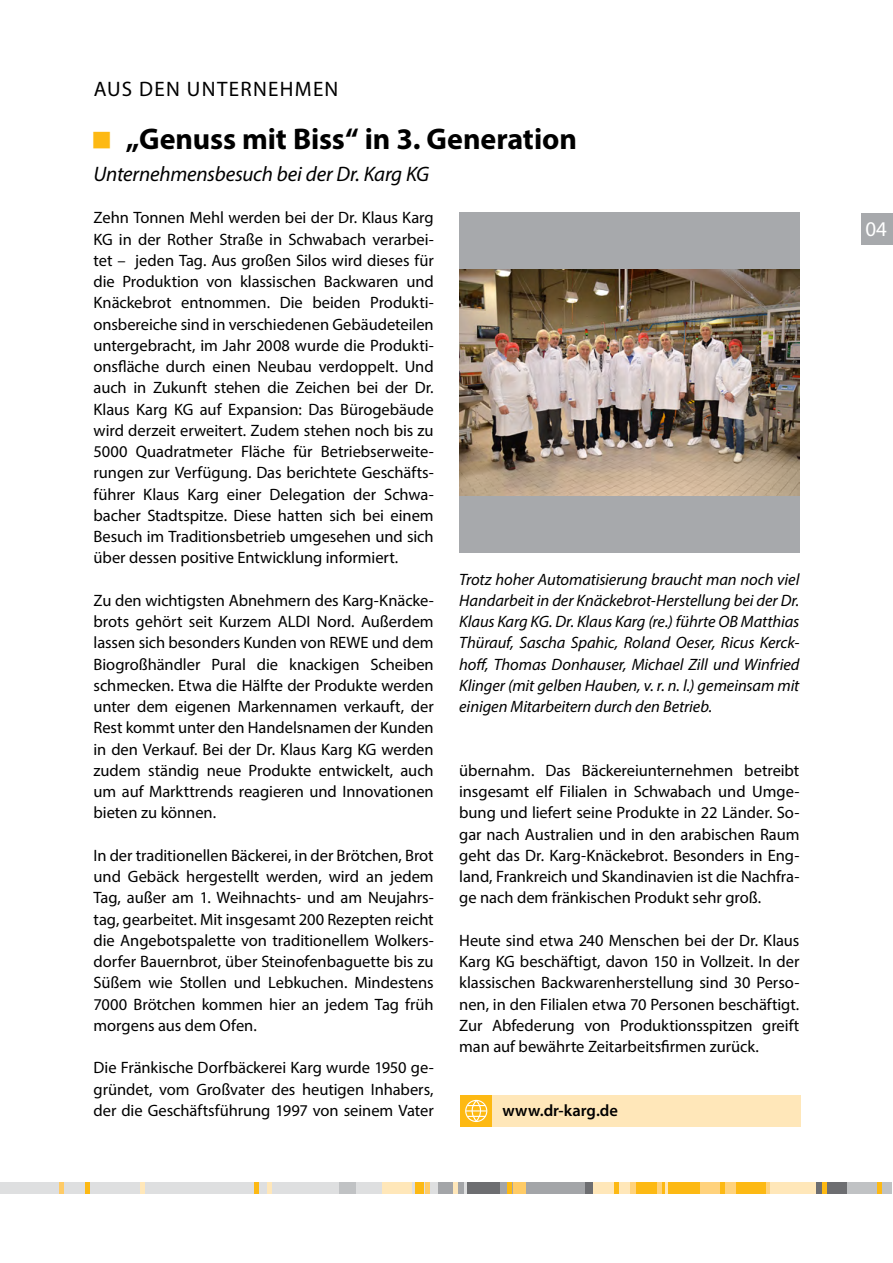
<style>
.page{position:relative;width:893px;height:1263px;background:#fff}
.page>*{position:absolute;margin:0;border:0;box-sizing:border-box;transform-origin:0 0}
.t1{font:700 30px "Myriad Pro";letter-spacing:-.005em;color:#000}
.t2{font:italic 21px "Myriad Pro";letter-spacing:-.01em;color:#000}
.t3{font:21px "Myriad Pro";color:#000}
.t4{font:21px "Myriad Pro";color:#fff}
.t5{font:16.5px/21.3px "Myriad Pro";letter-spacing:-.005em;color:#000;text-align:justify}
.t6{font:italic 16.5px/21.3px "Myriad Pro";letter-spacing:-.005em;color:#000;text-align:justify}
.t7{font:600 16.5px "Myriad Pro";color:#000}
</style>
<div class="page">
<div style="left:0;top:1182px;width:890px;height:11px;background:#6d6e71"></div>
<div style="left:594px;top:1182px;width:222px;height:11px;background:#ffe7b9"></div>
<div style="left:630px;top:1182px;width:140px;height:11px;background:#ffd27c"></div>
<div style="left:0;top:1182px;width:466px;height:11px;background:#dedfe0"></div>
<div style="left:415px;top:1182px;width:8px;height:11px;background:#fdb913"></div>
<div style="left:254px;top:1182px;width:5px;height:11px;background:#fdb913"></div>
<hr style="left:85px;top:1182px;width:4px;height:11px;background:#fdb913">
<hr style="left:615px;top:1182px;width:4px;height:11px;background:#fdb913">
<hr style="left:721px;top:1182px;width:4px;height:11px;background:#fdb913">
<div style="left:339px;top:1182px;width:17px;height:11px;background:#c0c2c4"></div>
<div style="left:438px;top:1182px;width:26px;height:11px;background:#a3a5a8"></div>
<div style="left:848px;top:1182px;width:44px;height:11px;background:#c0c2c4"></div>
<hr style="left:426px;top:1182px;width:4px;height:11px;background:#ffcb66">
<hr style="left:60px;top:1182px;width:4px;height:11px;background:#ffcb66">
<div style="left:636px;top:1182px;width:63px;height:11px;background:#fdb913"></div>
<div style="left:736px;top:1182px;width:30px;height:11px;background:#fdb913"></div>
<hr style="left:657px;top:1182px;width:4px;height:11px;background:#ffd27c">
<svg style="left:666px;top:1182px;width:2px;height:11px"></svg>
<hr style="left:453px;top:1182px;width:4px;height:11px;background:#ffe7b9">
<hr style="left:267px;top:1182px;width:4px;height:11px;background:#ffe7b9">
<hr style="left:140px;top:1182px;width:4px;height:11px;background:#ffe7b9">
<div style="left:822px;top:1182px;width:5px;height:11px;background:#fdb913"></div>
<div style="left:877px;top:1182px;width:5px;height:11px;background:#fdb913"></div>
<div style="left:382px;top:1182px;width:29px;height:11px;background:#ffe7b9"></div>
<div style="left:500px;top:1182px;width:85px;height:11px;background:#a3a5a8"></div>
<div style="left:513px;top:1182px;width:13px;height:11px;background:#ffcb66"></div>
<hr style="left:508px;top:1182px;width:4px;height:11px;background:#fdb913">
<div style="left:861px;top:213px;width:32px;height:31px;background:#a7a9ac"></div>
<div style="left:459px;top:212px;width:340px;height:341px;background:#a7a9ac"></div>
<img style="left:459px;top:269px;width:340px;height:227px">
<div style="left:460px;top:1095px;width:32px;height:32px;background:#fdb913"></div>
<div style="left:465px;top:1100px;width:22px;height:22px;border:1px solid #fff;border-radius:50%"></div>
<svg style="left:466px;top:1099px;width:21px;height:23px"></svg>
<div style="left:492px;top:1095px;width:308px;height:32px;background:#ffe7b9"></div>
<p class="t3" style="left:94px;top:76px;width:59px">Aus den</p>
<p class="t3" style="left:187px;top:76px;width:30px">Unternehmen</p>
<h1 class="t1" style="left:126px;top:119px;width:453px">„Genuss mit Biss“ in 3. Generation</h1>
<p class="t2" style="left:94px;top:161px;width:337px">Unternehmensbesuch bei der Dr. Karg KG</p>
<p class="t5" style="left:94px;top:207px;width:342px">Zehn Tonnen Mehl werden bei der Dr. Klaus Karg KG in der Rother Straße in Schwabach verarbei&shy;tet – jeden Tag. Aus großen Silos wird dieses für die Produktion von klassischen Backwaren und Knäckebrot entnommen. Die beiden Produkti&shy;onsbereiche sind in verschiedenen Gebäudeteilen untergebracht, im Jahr 2008 wurde die Produkti&shy;onsfläche durch einen Neubau verdoppelt. Und auch in Zukunft stehen die Zeichen bei der Dr.<br>Klaus Karg KG auf Expansion: Das Bürogebäude wird derzeit erweitert. Zudem stehen noch bis zu 5000 Quadratmeter Fläche für Betriebserweite&shy;rungen zur Verfügung. Das berichtete Geschäfts&shy;führer Klaus Karg einer Delegation der Schwa&shy;bacher Stadtspitze. Diese hatten sich bei einem Besuch im Traditionsbetrieb umgesehen und sich über dessen positive Entwicklung informiert.</p>
<p class="t5" style="left:94px;top:589px;width:342px">Zu den wichtigsten Abnehmern des Karg-Knäcke&shy;brots gehört seit Kurzem ALDI Nord. Außerdem lassen sich besonders Kunden von REWE und dem Biogroßhändler Pural die knackigen Scheiben schmecken. Etwa die Hälfte der Produkte werden unter dem eigenen Markennamen verkauft, der Rest kommt unter den Handelsnamen der Kunden in den Verkauf. Bei der Dr. Klaus Karg KG werden zudem ständig neue Produkte entwickelt, auch um auf Markttrends reagieren und Innovationen bieten zu können.</p>
<p class="t5" style="left:94px;top:844px;width:342px">In der traditionellen Bäckerei, in der Brötchen, Brot und Gebäck hergestellt werden, wird an jedem Tag, außer am 1. Weihnachts- und am Neujahrs&shy;tag, gearbeitet. Mit insgesamt 200 Rezepten reicht die Angebotspalette von traditionellem Wolkers&shy;dorfer Bauernbrot, über Steinofenbaguette bis zu Süßem wie Stollen und Lebkuchen. Mindestens 7000 Brötchen kommen hier an jedem Tag früh morgens aus dem Ofen.</p>
<p class="t5" style="left:94px;top:1057px;width:342px">Die Fränkische Dorfbäckerei Karg wurde 1950 ge&shy;gründet, vom Großvater des heutigen Inhabers, der die Geschäftsführung 1997 von seinem Vater</p>
<p class="t6" style="left:459px;top:568px;width:342px">Trotz hoher Automatisierung braucht man noch viel Handarbeit in der Knäckebrot-Herstellung bei der Dr.<br>Klaus Karg KG. Dr. Klaus Karg (re.) führte OB Matthias Thürauf, Sascha Spahic, Roland Oeser, Ricus Kerck&shy;hoff, Thomas Donhauser, Michael Zill und Winfried Klinger (mit gelben Hauben, v. r. n. l.) gemeinsam mit einigen Mitarbeitern durch den Betrieb.</p>
<p class="t5" style="left:459px;top:759px;width:342px">übernahm. Das Bäckereiunternehmen betreibt insgesamt elf Filialen in Schwabach und Umge&shy;bung und liefert seine Produkte in 22 Länder. So&shy;gar nach Australien und in den arabischen Raum geht das Dr. Karg-Knäckebrot. Besonders in Eng&shy;land, Frankreich und Skandinavien ist die Nachfra&shy;ge nach dem fränkischen Produkt sehr groß.</p>
<p class="t5" style="left:459px;top:929px;width:342px">Heute sind etwa 240 Menschen bei der Dr. Klaus Karg KG beschäftigt, davon 150 in Vollzeit. In der klassischen Backwarenherstellung sind 30 Perso&shy;nen, in den Filialen etwa 70 Personen beschäftigt.<br>Zur Abfederung von Produktionsspitzen greift man auf bewährte Zeitarbeitsfirmen zurück.</p>
<p class="t7" style="left:502px;top:1100px;width:117px">www.dr-karg.de</p>
<p class="t4" style="left:865px;top:215px;width:23px">04</p>
</div>
